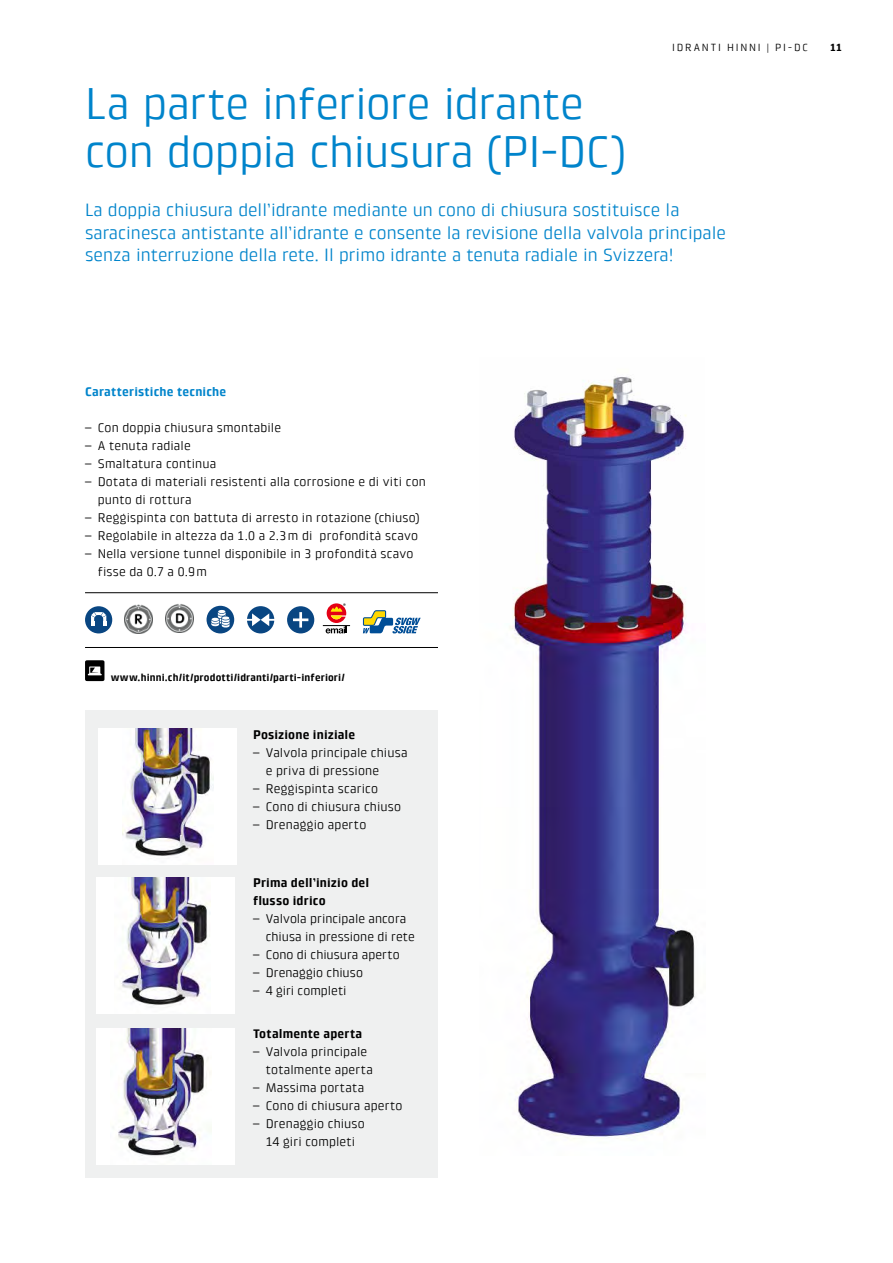
<style>
.page{position:relative;width:893px;height:1263px;background:#fff}
.page>*{position:absolute;margin:0;border:0;box-sizing:border-box;transform-origin:0 0}
.t1{font:45px/48px "Klint Pro";letter-spacing:-.01em;color:#0084cb}
.t2{font:18px/22.5px "Klintfor BKW";color:#0084cb}
.t3{font:12.75px/18px "Klint Pro";letter-spacing:.01em;color:#000}
.t4{font:700 12.75px/18px "Klint Pro";letter-spacing:.01em;color:#000}
.t5{font:700 12.75px "Klint Pro";letter-spacing:.01em;color:#0084cb}
.t6{font:700 10.5px "Klintfor BKW";letter-spacing:.01em;color:#000}
.t7{font:10.5px "Klint Pro";letter-spacing:.175em;color:#000}
.t8{font:700 10.5px "Klint Pro";color:#000}
</style>
<div class="page">
<div style="left:85px;top:711px;width:353px;height:467px;background:#eff0f0"></div>
<hr style="left:85px;top:592px;width:353px;height:1px;background:#000">
<hr style="left:85px;top:647px;width:353px;height:1px;background:#000">
<div style="left:85px;top:606px;width:27px;height:27px;background:#094682;border-radius:50%"></div>
<svg style="left:91px;top:612px;width:15px;height:14px"></svg>
<img style="left:125px;top:605px;width:28px;height:28px">
<img style="left:165px;top:604px;width:28px;height:28px">
<div style="left:207px;top:606px;width:27px;height:27px;background:#094682;border-radius:50%"></div>
<svg style="left:211px;top:610px;width:19px;height:18px"></svg>
<svg style="left:247px;top:606px;width:27px;height:27px"></svg>
<div style="left:287px;top:606px;width:27px;height:27px;background:#094682;border-radius:50%"></div>
<svg style="left:293px;top:612px;width:15px;height:15px"></svg>
<svg style="left:323px;top:603px;width:27px;height:30px"></svg>
<svg style="left:363px;top:610px;width:58px;height:23px"></svg>
<svg style="left:85px;top:660px;width:19px;height:21px"></svg>
<img style="left:510px;top:376px;width:185px;height:764px">
<div style="left:99px;top:729px;width:138px;height:136px;background:#fff"></div>
<img style="left:122px;top:729px;width:91px;height:127px">
<div style="left:97px;top:877px;width:138px;height:136px;background:#fff"></div>
<img style="left:120px;top:877px;width:90px;height:130px">
<div style="left:97px;top:1028px;width:138px;height:136px;background:#fff"></div>
<img style="left:118px;top:1028px;width:94px;height:129px">
<p class="t7" style="left:672px;top:41px;width:137px">IDRANTI HINNI | PI-DC</p>
<p class="t8" style="left:830px;top:41px;width:13px">11</p>
<h1 class="t1" style="left:85px;top:80px;width:542px">La parte inferiore idrante con doppia chiusura (PI-DC)</h1>
<p class="t2" style="left:85px;top:199px;width:642px">La doppia chiusura dell’idrante mediante un cono di chiusura sostituisce la saracinesca antistante all’idrante e consente la revisione della valvola principale senza interruzione della rete. Il primo idrante a tenuta radiale in Svizzera!</p>
<p class="t5" style="left:85px;top:384px;width:143px">Caratteristiche tecniche</p>
<p class="t3" style="left:85px;top:419px;width:198px">– Con doppia chiusura smontabile</p>
<p class="t3" style="left:85px;top:437px;width:107px">– A tenuta radiale</p>
<p class="t3" style="left:85px;top:455px;width:133px">– Smaltatura continua</p>
<p class="t3" style="left:98px;top:473px;width:330px;text-indent:-13px">– Dotata di materiali resistenti alla corrosione e di viti con punto di rottura</p>
<p class="t3" style="left:85px;top:509px;width:336px">– Reggispinta con battuta di arresto in rotazione (chiuso)</p>
<p class="t3" style="left:85px;top:527px;width:334px">– Regolabile in altezza da 1.0 a 2.3 m di profondità scavo</p>
<p class="t3" style="left:98px;top:545px;width:317px;text-indent:-13px">– Nella versione tunnel disponibile in 3 profondità scavo fisse da 0.7 a 0.9 m</p>
<p class="t6" style="left:111px;top:671px;width:236px">www.hinni.ch/it/prodotti/idranti/parti-inferiori/</p>
<p class="t4" style="left:253px;top:725px;width:104px">Posizione iniziale</p>
<p class="t3" style="left:266px;top:743px;width:143px;text-indent:-13px">– Valvola principale chiusa e priva di pressione</p>
<p class="t3" style="left:253px;top:779px;width:127px">– Reggispinta scarico</p>
<p class="t3" style="left:253px;top:797px;width:150px">– Cono di chiusura chiuso</p>
<p class="t3" style="left:253px;top:815px;width:115px">– Drenaggio aperto</p>
<p class="t4" style="left:253px;top:874px;width:118px">Prima dell’inizio del flusso idrico</p>
<p class="t3" style="left:266px;top:910px;width:151px;text-indent:-13px">– Valvola principale ancora chiusa in pressione di rete</p>
<p class="t3" style="left:253px;top:946px;width:148px">– Cono di chiusura aperto</p>
<p class="t3" style="left:253px;top:964px;width:111px">– Drenaggio chiuso</p>
<p class="t3" style="left:253px;top:982px;width:95px">– 4 giri completi</p>
<p class="t4" style="left:253px;top:1025px;width:111px">Totalmente aperta</p>
<p class="t3" style="left:266px;top:1043px;width:109px;text-indent:-13px">– Valvola principale totalmente aperta</p>
<p class="t3" style="left:253px;top:1079px;width:113px">– Massima portata</p>
<p class="t3" style="left:253px;top:1097px;width:151px">– Cono di chiusura aperto</p>
<p class="t3" style="left:253px;top:1115px;width:113px;text-align:center">– Drenaggio chiuso<br>14 giri completi</p>
</div>
